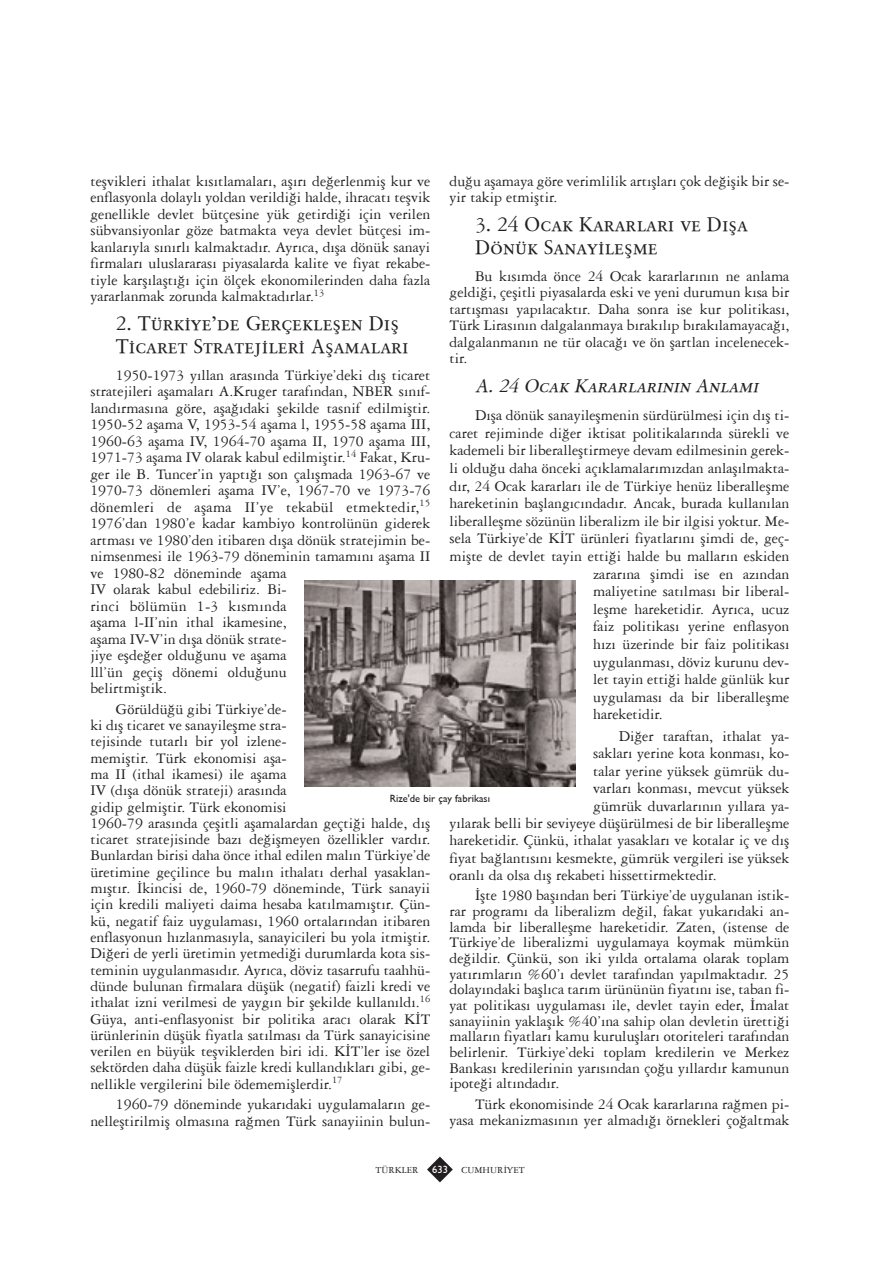
<style>
.page{position:relative;width:893px;height:1263px;background:#fff}
.page>*{position:absolute;margin:0;border:0;box-sizing:border-box;transform-origin:0 0}
.t1{font:19.5px/22.5px "Sabonhamza";color:#231f20}
.t2{font:italic 18px "Sabonhamza";color:#231f20}
.t3{font:15.75px/16.5px "Garamond";color:#231f20;text-align:justify}
.t4{font:10.5px "Gill";color:#231f20}
.t5{font:10.5px "Gill";color:#fff}
.t6{font:9.75px "Garamond";color:#231f20}
</style>
<div class="page">
<svg style="left:427px;top:1157px;width:26px;height:25px"></svg>
<img style="left:305px;top:580px;width:270px;height:207px">
<p class="t3" style="left:449px;top:172px;width:341px">du¤u aflamaya göre verimlilik art›fllar› çok de¤iflik bir se&shy;yir takip etmifltir.</p>
<p class="t1" style="left:475px;top:213px;width:274px">3. 24 Ocak Kararlar› ve D›fla<br>Dönük Sanayileflme</p>
<p class="t3" style="left:449px;top:267px;width:341px;text-indent:26px">Bu k›s›mda önce 24 Ocak kararlar›n›n ne anlama geldi¤i, çeflitli piyasalarda eski ve yeni durumun k›sa bir tart›flmas› yap›lacakt›r. Daha sonra ise kur politikas›, Türk Liras›n›n dalgalanmaya b›rak›l›p b›rak›lamayaca¤›, dalgalanman›n ne tür olaca¤› ve ön flartlan incelenecek&shy;tir.</p>
<p class="t2" style="left:475px;top:375px;width:289px">A.24 Ocak Kararlar›n›n Anlam›</p>
<p class="t3" style="left:475px;top:407px;width:316px">D›fla dönük sanayileflmenin sürdürülmesi için d›fl ti-</p>
<p class="t3" style="left:449px;top:424px;width:341px">caret rejiminde di¤er iktisat politikalar›nda sürekli ve</p>
<p class="t3" style="left:449px;top:442px;width:341px">kademeli bir liberallefltirmeye devam edilmesinin gerek-</p>
<p class="t3" style="left:449px;top:460px;width:341px">li oldu¤u daha önceki aç›klamalar›m›zdan anlafl›lmakta-</p>
<p class="t3" style="left:449px;top:477px;width:341px">d›r, 24 Ocak kararlar› ile de Türkiye henüz liberalleflme</p>
<p class="t3" style="left:449px;top:495px;width:341px">hareketinin bafllang›c›ndad›r. Ancak, burada kullan›lan</p>
<p class="t3" style="left:449px;top:512px;width:341px">liberalleflme sözünün liberalizm ile bir ilgisi yoktur. Me-</p>
<p class="t3" style="left:449px;top:530px;width:341px">sela Türkiye’de K‹T ürünleri fiyatlar›n› flimdi de, geç-</p>
<p class="t3" style="left:449px;top:548px;width:341px">miflte de devlet tayin etti¤i halde bu mallar›n eskiden</p>
<p class="t3" style="left:593px;top:565px;width:198px">zarar›na flimdi ise en az›ndan</p>
<p class="t3" style="left:593px;top:583px;width:198px">maliyetine sat›lmas› bir liberal-</p>
<p class="t3" style="left:593px;top:600px;width:198px">leflme hareketidir. Ayr›ca, ucuz</p>
<p class="t3" style="left:593px;top:618px;width:198px">faiz politikas› yerine enflasyon</p>
<p class="t3" style="left:593px;top:635px;width:198px">h›z› üzerinde bir faiz politikas›</p>
<p class="t3" style="left:593px;top:653px;width:198px">uygulanmas›, döviz kurunu dev-</p>
<p class="t3" style="left:593px;top:671px;width:198px">let tayin etti¤i halde günlük kur</p>
<p class="t3" style="left:593px;top:688px;width:198px">uygulamas› da bir liberalleflme</p>
<p class="t3" style="left:593px;top:706px;width:71px">hareketidir.</p>
<p class="t3" style="left:618px;top:728px;width:172px">Di¤er taraftan, ithalat ya-</p>
<p class="t3" style="left:593px;top:745px;width:198px">saklar› yerine kota konmas›, ko-</p>
<p class="t3" style="left:593px;top:762px;width:198px">talar yerine yüksek gümrük du-</p>
<p class="t3" style="left:593px;top:780px;width:198px">varlar› konmas›, mevcut yüksek</p>
<p class="t3" style="left:593px;top:797px;width:198px">gümrük duvarlar›n›n y›llara ya-</p>
<p class="t3" style="left:449px;top:815px;width:341px">y›larak belli bir seviyeye düflürülmesi de bir liberalleflme</p>
<p class="t3" style="left:449px;top:832px;width:341px">hareketidir. Çünkü, ithalat yasaklar› ve kotalar iç ve d›fl</p>
<p class="t3" style="left:449px;top:849px;width:341px">fiyat ba¤lant›s›n› kesmekte, gümrük vergileri ise yüksek</p>
<p class="t3" style="left:449px;top:867px;width:268px">oranl› da olsa d›fl rekabeti hissettirmektedir.</p>
<p class="t3" style="left:449px;top:887px;width:341px;line-height:15.6px;text-indent:26px">‹flte 1980 bafl›ndan beri Türkiye’de uygulanan istik&shy;rar program› da liberalizm de¤il, fakat yukar›daki an&shy;lamda bir liberalleflme hareketidir. Zaten, (istense de Türkiye’de liberalizmi uygulamaya koymak mümkün de¤ildir. Çünkü, son iki y›lda ortalama olarak toplam yat›r›mlar›n %60’› devlet taraf›ndan yap›lmaktad›r. 25 dolay›ndaki bafll›ca tar›m ürününün fiyat›n› ise, taban fi&shy;yat politikas› uygulamas› ile, devlet tayin eder, ‹malat sanayiinin yaklafl›k %40’›na sahip olan devletin üretti¤i mallar›n fiyatlar› kamu kurulufllar› otoriteleri taraf›ndan belirlenir. Türkiye’deki toplam kredilerin ve Merkez Bankas› kredilerinin yar›s›ndan ço¤u y›llard›r kamunun ipote¤i alt›ndad›r.</p>
<p class="t3" style="left:449px;top:1095px;width:341px;text-align:right">Türk ekonomisinde 24 Ocak kararlar›na ra¤men pi&shy;yasa mekanizmas›n›n yer almad›¤› örnekleri ço¤altmak</p>
<p class="t3" style="left:90px;top:172px;width:341px">teflvikleri ithalat k›s›tlamalar›, afl›r› de¤erlenmifl kur ve enflasyonla dolayl› yoldan verildi¤i halde, ihracat› teflvik genellikle devlet bütçesine yük getirdi¤i için verilen sübvansiyonlar göze batmakta veya devlet bütçesi im&shy;kanlar›yla s›n›rl› kalmaktad›r. Ayr›ca, d›fla dönük sanayi firmalar› uluslararas› piyasalarda kalite ve fiyat rekabe&shy;tiyle karfl›laflt›¤› için ölçek ekonomilerinden daha fazla yararlanmak zorunda kalmaktad›rlar.<sup>13</sup></p>
<p class="t1" style="left:116px;top:312px;width:294px">2. Türkiye’de Gerçekleflen D›fl<br>Ticaret Stratejileri Aflamalar›</p>
<p class="t3" style="left:90px;top:366px;width:341px;text-align:left;text-indent:26px">1950-1973 y›llan aras›nda Türkiye’deki d›fl ticaret stratejileri aflamalar› A.Kruger taraf›ndan, NBER s›n›f&shy;land›rmas›na göre, afla¤›daki flekilde tasnif edilmifltir.<br>1950-52 aflama V, 1953-54 aflama l, 1955-58 aflama III, 1960-63 aflama IV, 1964-70 aflama II, 1970 aflama III, 1971-73 aflama IV olarak kabul edilmifltir.<sup>14</sup> Fakat, Kru&shy;ger ile B. Tuncer’in yapt›¤› son çal›flmada 1963-67 ve 1970-73 dönemleri aflama IV’e, 1967-70 ve 1973-76 dönemleri de aflama II’ye tekabül etmektedir,<sup>15<br></sup>1976’dan 1980’e kadar kambiyo kontrolünün giderek artmas› ve 1980’den itibaren d›fla dönük stratejimin be&shy;nimsenmesi ile 1963-79 döneminin tamam›n› aflama II ve 1980-82 döneminde aflama<br>IV olarak kabul edebiliriz. Bi-<br>rinci bölümün 1-3 k›sm›nda<br>aflama l-II’nin ithal ikamesine,<br>aflama IV-V’in d›fla dönük strate-<br>jiye eflde¤er oldu¤unu ve aflama<br>lll’ün geçifl dönemi oldu¤unu<br>belirtmifltik.</p>
<p class="t3" style="left:90px;top:700px;width:341px;text-align:left;text-indent:26px">Görüldü¤ü gibi Türkiye’de-<br>ki d›fl ticaret ve sanayileflme stra-<br>tejisinde tutarl› bir yol izlene-<br>memifltir. Türk ekonomisi afla-<br>ma II (ithal ikamesi) ile aflama<br>IV (d›fla dönük strateji) aras›nda<br>gidip gelmifltir. Türk ekonomisi<br>1960-79 aras›nda çeflitli aflamalardan geçti¤i halde, d›fl ticaret stratejisinde baz› de¤iflmeyen özellikler vard›r.<br>Bunlardan birisi daha önce ithal edilen mal›n Türkiye’de üretimine geçilince bu mal›n ithalat› derhal yasaklan&shy;m›flt›r. ‹kincisi de, 1960-79 döneminde, Türk sanayii için kredili maliyeti daima hesaba kat›lmam›flt›r. Çün&shy;kü, negatif faiz uygulamas›, 1960 ortalar›ndan itibaren enflasyonun h›zlanmas›yla, sanayicileri bu yola itmifltir.<br>Di¤eri de yerli üretimin yetmedi¤i durumlarda kota sis&shy;teminin uygulanmas›d›r. Ayr›ca, döviz tasarrufu taahhü&shy;dünde bulunan firmalara düflük (negatif) faizli kredi ve ithalat izni verilmesi de yayg›n bir flekilde kullan›ld›.<sup>16<br></sup>Güya, anti-enflasyonist bir politika arac› olarak K‹T ürünlerinin düflük fiyatla sat›lmas› da Türk sanayicisine verilen en büyük teflviklerden biri idi. K‹T’ler ise özel sektörden daha düflük faizle kredi kulland›klar› gibi, ge&shy;nellikle vergilerini bile ödememifllerdir.<sup>17</sup></p>
<p class="t3" style="left:90px;top:1096px;width:341px;text-align:right">1960-79 döneminde yukar›daki uygulamalar›n ge&shy;nellefltirilmifl olmas›na ra¤men Türk sanayiinin bulun-</p>
<p class="t4" style="left:390px;top:792px;width:102px">Rize'de bir çay fabrikas›</p>
<p class="t6" style="left:375px;top:1164px;width:45px">TÜRKLER</p>
<p class="t5" style="left:432px;top:1163px;width:17px">633</p>
<p class="t6" style="left:461px;top:1164px;width:65px">CUMHUR‹YET</p>
</div>
